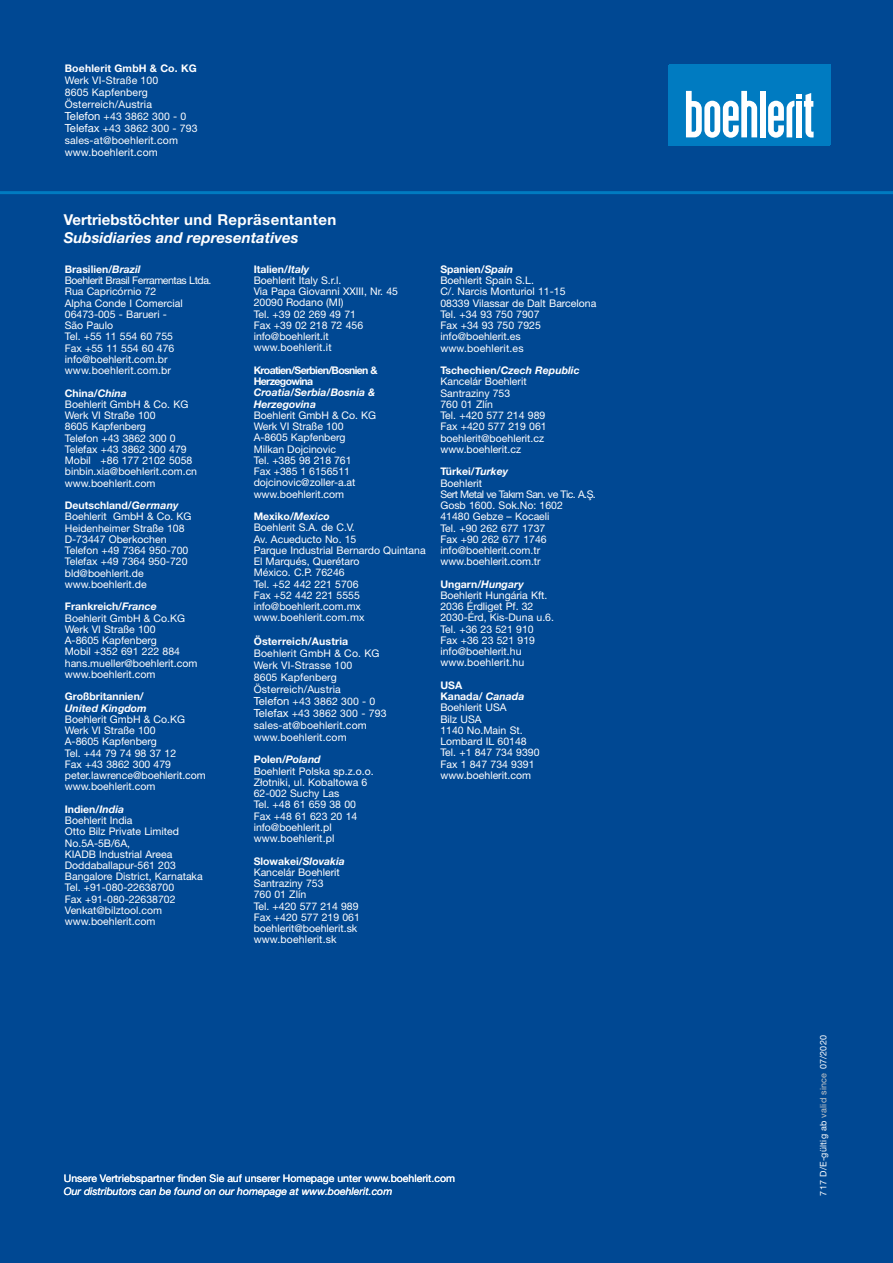
<style>
.page{position:relative;width:893px;height:1263px;background:#004893}
.page>*{position:absolute;margin:0;border:0;box-sizing:border-box;transform-origin:0 0}
.t1{font:700 15px "Helvetica Neue LT Pro";letter-spacing:.01em;color:#fff}
.t2{font:italic 700 15px "Helvetica Neue LT Pro";color:#fff}
.t3{font:10.5px/11.2px "Helvetica Neue LT Pro";color:#fff}
.t4{font:10.5px/11.2px "Helvetica Neue LT Std";color:#fff}
.t5{font:italic 10.5px "Helvetica Neue LT Pro";color:#fff}
.t6{font:700 10.5px "Helvetica Neue LT Pro";letter-spacing:.015em;color:#fff}
.t7{font:italic 700 10.5px/11.2px "Helvetica Neue LT Std";color:#fff}
.t8{font:700 10.5px/11.2px "Helvetica Neue LT Std";letter-spacing:-.06em;color:#fff}
.t9{font:9px "Helvetica Neue LT Std";letter-spacing:.025em;color:#fff}
.s1{font-size:11.25px}
.s2{font-weight:700}
.s3{font-weight:700;font-style:italic}
.s4{color:#c5c6c6}
</style>
<div class="page">
<hr style="left:0;top:191px;width:893px;height:3px;background:#007bc1">
<div style="left:669px;top:64px;width:161px;height:81px;background:#007bc1"></div>
<div style="left:760px;top:91px;width:5px;height:46px;background:#fff"></div>
<svg style="left:768px;top:93px;width:46px;height:45px"></svg>
<svg style="left:686px;top:91px;width:71px;height:47px"></svg>
<p class="t6" style="left:65px;top:62px;width:133px">Boehlerit GmbH &amp; Co. KG</p>
<p class="t3" style="left:65px;top:74px;width:134px;line-height:12px">Werk VI-Straße 100<br>8605 Kapfenberg<br>Österreich/Austria<br><span class="s1">Telefon</span> +43 3862 300 - 0<br><span class="s1">Telefax</span> +43 3862 300 - 793 sales-at@boehlerit.com www.boehlerit.com</p>
<h1 class="t1" style="left:64px;top:211px;width:274px">Vertriebstöchter und Repräsentanten</h1>
<h1 class="t2" style="left:64px;top:229px;width:236px">Subsidiaries and representatives</h1>
<p class="t3" style="left:65px;top:263px;width:148px"><span class="s2">Brasilien/</span><span class="s3">Brazil<br></span>Boehlerit Brasil Ferramentas Ltda.<br>Rua Capricórnio 72<br>Alpha Conde I Comercial<br>06473-005 - Barueri -<br>São Paulo<br>Tel. +55 11 554 60 755<br>Fax +55 11 554 60 476 info@boehlerit.com.br www.boehlerit.com.br</p>
<p class="t3" style="left:65px;top:387px;width:134px"><span class="s2">China/</span><span class="s3">China<br></span>Boehlerit GmbH &amp; Co. KG<br>Werk VI Straße 100<br>8605 Kapfenberg<br>Telefon +43 3862 300 0<br>Telefax +43 3862 300 479<br>Mobil +86 177 2102 5058 binbin.xia@boehlerit.com.cn www.boehlerit.com</p>
<p class="t3" style="left:65px;top:499px;width:128px"><span class="s2">Deutschland/</span><span class="s3">Germany<br></span>Boehlerit GmbH &amp; Co. KG<br>Heidenheimer Straße 108<br>D-73447 Oberkochen<br>Telefon +49 7364 950-700<br>Telefax +49 7364 950-720 bld@boehlerit.de www.boehlerit.de</p>
<p class="t4" style="left:65px;top:601px;width:122px"><span class="s2">Frankreich/</span><span class="s3">France<br></span>Boehlerit GmbH &amp; Co.KG<br>Werk VI Straße 100<br>A-8605 Kapfenberg</p>
<p class="t3" style="left:65px;top:646px;width:134px">Mobil +352 691 222 884 hans.mueller@boehlerit.com www.boehlerit.com</p>
<p class="t6" style="left:65px;top:690px;width:80px">Großbritannien/</p>
<p class="t7" style="left:65px;top:702px;width:83px">United Kingdom</p>
<p class="t4" style="left:65px;top:713px;width:143px">Boehlerit GmbH &amp; Co.KG<br>Werk VI Straße 100<br>A-8605 Kapfenberg<br>Tel. +44 79 74 98 37 12<br>Fax +43 3862 300 479 peter.lawrence@boehlerit.com www.boehlerit.com</p>
<p class="t3" style="left:65px;top:803px;width:139px"><span class="s2">Indien/</span><span class="s3">India<br></span>Boehlerit India<br>Otto Bilz Private Limited<br>No.5A-5B/6A,<br>KIADB Industrial Areea<br>Doddaballapur-561 203<br>Bangalore District, Karnataka<br>Tel. +91-080-22638700<br>Fax +91-080-22638702<br>Venkat@bilztool.com www.boehlerit.com</p>
<p class="t3" style="left:254px;top:263px;width:146px"><span class="s2">Italien/</span><span class="s3">Italy<br></span>Boehlerit Italy S.r.l.<br>Via Papa Giovanni XXIII, Nr. 45<br>20090 Rodano (MI)<br>Tel. +39 02 269 49 71<br>Fax +39 02 218 72 456 info@boehlerit.it www.boehlerit.it</p>
<p class="t8" style="left:254px;top:364px;width:125px">Kroatien/Serbien/Bosnien &amp;<br>Herzegowina</p>
<p class="t7" style="left:254px;top:387px;width:123px">Croatia/Serbia/Bosnia &amp;<br>Herzegovina</p>
<p class="t4" style="left:254px;top:409px;width:124px">Boehlerit GmbH &amp; Co. KG<br>Werk VI Straße 100<br>A-8605 Kapfenberg<br>Milkan Dojcinovic<br>Tel. +385 98 218 761<br>Fax +385 1 6156511 dojcinovic@zoller-a.at www.boehlerit.com</p>
<p class="t3" style="left:254px;top:510px;width:174px"><span class="s2">Mexiko/</span><span class="s3">Mexico<br></span>Boehlerit S.A. de C.V.<br>Av. Acueducto No. 15<br>Parque Industrial Bernardo Quintana<br>El Marqués, Querétaro<br>México. C.P. 76246<br>Tel. +52 442 221 5706<br>Fax +52 442 221 5555 info@boehlerit.com.mx www.boehlerit.com.mx</p>
<p class="t6" style="left:254px;top:634px;width:96px">Österreich/Austria</p>
<p class="t3" style="left:254px;top:647px;width:134px;line-height:12px">Boehlerit GmbH &amp; Co. KG<br>Werk VI-Strasse 100<br>8605 Kapfenberg<br>Österreich/Austria<br><span class="s1">Telefon</span> +43 3862 300 - 0<br><span class="s1">Telefax</span> +43 3862 300 - 793 sales-at@boehlerit.com www.boehlerit.com</p>
<p class="t3" style="left:254px;top:754px;width:121px"><span class="s2">Polen/</span><span class="s3">Poland<br></span>Boehlerit Polska sp.z.o.o.<br>Złotniki, ul. Kobaltowa 6<br>62-002 Suchy Las<br>Tel. +48 61 659 38 00<br>Fax +48 61 623 20 14 info@boehlerit.pl www.boehlerit.pl</p>
<p class="t3" style="left:254px;top:855px;width:108px"><span class="s2">Slowakei/</span><span class="s3">Slovakia<br></span>Kancelár Boehlerit<br>Santraziny 753<br>760 01 Zlín<br>Tel. +420 577 214 989<br>Fax +420 577 219 061 boehlerit@boehlerit.sk www.boehlerit.sk</p>
<p class="t3" style="left:440px;top:263px;width:157px"><span class="s2">Spanien/</span><span class="s3">Spain<br></span>Boehlerit Spain S.L.<br>C/. Narcis Monturiol 11-15<br>08339 Vilassar de Dalt Barcelona<br>Tel. +34 93 750 7907<br>Fax +34 93 750 7925 info@boehlerit.es www.boehlerit.es</p>
<p class="t3" style="left:440px;top:364px;width:141px"><span class="s2">Tschechien/</span><span class="s3">Czech Republic<br></span>Kancelár Boehlerit<br>Santraziny 753<br>760 01 Zlín<br>Tel. +420 577 214 989<br>Fax +420 577 219 061 boehlerit@boehlerit.cz www.boehlerit.cz</p>
<p class="t3" style="left:440px;top:466px;width:157px"><span class="s2">Türkei/</span><span class="s3">Turkey<br></span>Boehlerit<br>Sert Metal ve Takım San. ve Tic. A.Ş.<br>Gosb 1600. Sok.No: 1602<br>41480 Gebze – Kocaeli<br>Tel. +90 262 677 1737<br>Fax +90 262 677 1746 info@boehlerit.com.tr www.boehlerit.com.tr</p>
<p class="t3" style="left:440px;top:578px;width:115px"><span class="s2">Ungarn/</span><span class="s3">Hungary<br></span>Boehlerit Hungária Kft.<br>2036 Érdliget Pf. 32<br>2030-Érd, Kis-Duna u.6.<br>Tel. +36 23 521 910<br>Fax +36 23 521 919 info@boehlerit.hu www.boehlerit.hu</p>
<p class="t3" style="left:440px;top:679px;width:101px"><span class="s2">USA<br>Kanada/</span> <span class="s3">Canada<br></span>Boehlerit USA<br>Bilz USA<br>1140 No.Main St.<br>Lombard IL 60148<br>Tel. +1 847 734 9390<br>Fax 1 847 734 9391 www.boehlerit.com</p>
<p class="t3" style="left:64px;top:1172px;width:393px">Unsere Vertriebspartner finden Sie auf unserer Homepage unter www.boehlerit.com</p>
<p class="t5" style="left:64px;top:1184px;width:330px">Our distributors can be found on our homepage at www.boehlerit.com</p>
<p class="t9" style="left:818px;top:1195px;width:162px;rotate:-90deg">717 D/E-gültig ab <span class="s4">valid since</span> 07/2020</p>
</div>
